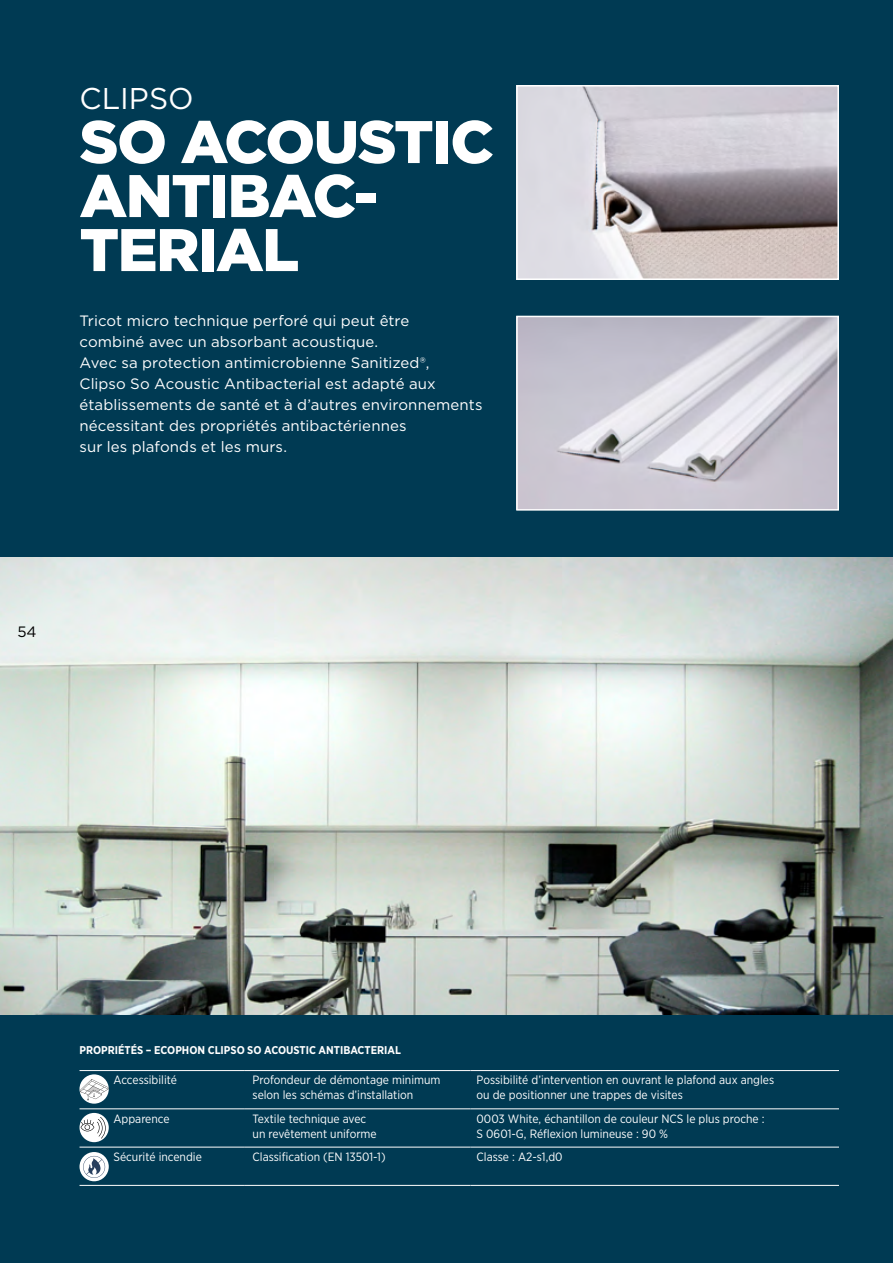
<style>
.page{position:relative;width:893px;height:1263px;background:#003a53}
.page>*{position:absolute;margin:0;border:0;box-sizing:border-box;transform-origin:0 0}
.t1{font:900 60px/54px "Gotham";letter-spacing:-.025em;color:#fff}
.t2{font:30px "Gotham";color:#fff}
.t3{font:15px/21px "Gotham";letter-spacing:.005em;color:#fff}
.t4{font:15px "Gotham";color:#000}
.t5{font:12px/15px "Gotham Narrow";color:#fff}
.t6{font:700 11.25px "Gotham Narrow";color:#fff}
</style>
<div class="page">
<img style="left:0;top:557px;width:893px;height:457px">
<img style="left:519px;top:88px;width:317px;height:189px">
<div style="left:516px;top:85px;width:323px;height:195px;border:2px solid #fff"></div>
<img style="left:519px;top:319px;width:317px;height:189px">
<div style="left:516px;top:316px;width:323px;height:195px;border:2px solid #fff"></div>
<hr style="left:80px;top:1108px;width:164px;height:1px;background:#fff">
<hr style="left:244px;top:1108px;width:227px;height:1px;background:#fff">
<hr style="left:471px;top:1108px;width:368px;height:1px;background:#fff">
<hr style="left:80px;top:1147px;width:164px;height:1px;background:#fff">
<hr style="left:244px;top:1147px;width:227px;height:1px;background:#fff">
<hr style="left:471px;top:1147px;width:368px;height:1px;background:#fff">
<hr style="left:80px;top:1185px;width:164px;height:1px;background:#fff">
<hr style="left:244px;top:1185px;width:227px;height:1px;background:#fff">
<hr style="left:471px;top:1185px;width:368px;height:1px;background:#fff">
<hr style="left:80px;top:1070px;width:164px;height:1px;background:#fff">
<hr style="left:244px;top:1070px;width:227px;height:1px;background:#fff">
<hr style="left:471px;top:1070px;width:368px;height:1px;background:#fff">
<div style="left:80px;top:1113px;width:29px;height:29px;background:#fff;border-radius:50%"></div>
<svg style="left:81px;top:1117px;width:25px;height:21px"></svg>
<svg style="left:80px;top:1074px;width:29px;height:30px"></svg>
<svg style="left:80px;top:1079px;width:28px;height:22px"></svg>
<div style="left:80px;top:1152px;width:29px;height:29px;background:#fff;border-radius:50%"></div>
<svg style="left:83px;top:1156px;width:22px;height:22px"></svg>
<h2 class="t2" style="left:80px;top:79px;width:116px">CLIPSO</h2>
<h1 class="t1" style="left:80px;top:114px;width:416px">SO ACOUSTIC<br>ANTIBAC-<br>TERIAL</h1>
<p class="t3" style="left:80px;top:310px;width:404px">Tricot micro technique perforé qui peut être<br>combiné avec un absorbant acoustique.<br>Avec sa protection antimicrobienne Sanitized®,<br>Clipso So Acoustic Antibacterial est adapté aux établissements de santé et à d’autres environnements nécessitant des propriétés antibactériennes<br>sur les plafonds et les murs.</p>
<p class="t4" style="left:17px;top:622px;width:21px">54</p>
<p class="t6" style="left:80px;top:1043px;width:323px">PROPRIÉTÉS – ECOPHON CLIPSO SO ACOUSTIC ANTIBACTERIAL</p>
<p class="t5" style="left:114px;top:1072px;width:65px">Accessibilité</p>
<p class="t5" style="left:253px;top:1072px;width:189px">Profondeur de démontage minimum selon les schémas d’installation</p>
<p class="t5" style="left:477px;top:1072px;width:299px">Possibilité d’intervention en ouvrant le plafond aux angles ou de positionner une trappes de visites</p>
<p class="t5" style="left:114px;top:1111px;width:58px">Apparence</p>
<p class="t5" style="left:253px;top:1111px;width:126px">Textile technique avec un revêtement uniforme</p>
<p class="t5" style="left:477px;top:1111px;width:290px">0003 White, échantillon de couleur NCS le plus proche :<br>S 0601-G, Réflexion lumineuse : 90 %</p>
<p class="t5" style="left:114px;top:1149px;width:90px">Sécurité incendie</p>
<p class="t5" style="left:253px;top:1149px;width:135px">Classification (EN 13501-1)</p>
<p class="t5" style="left:477px;top:1149px;width:87px">Classe : A2-s1,d0</p>
</div>
